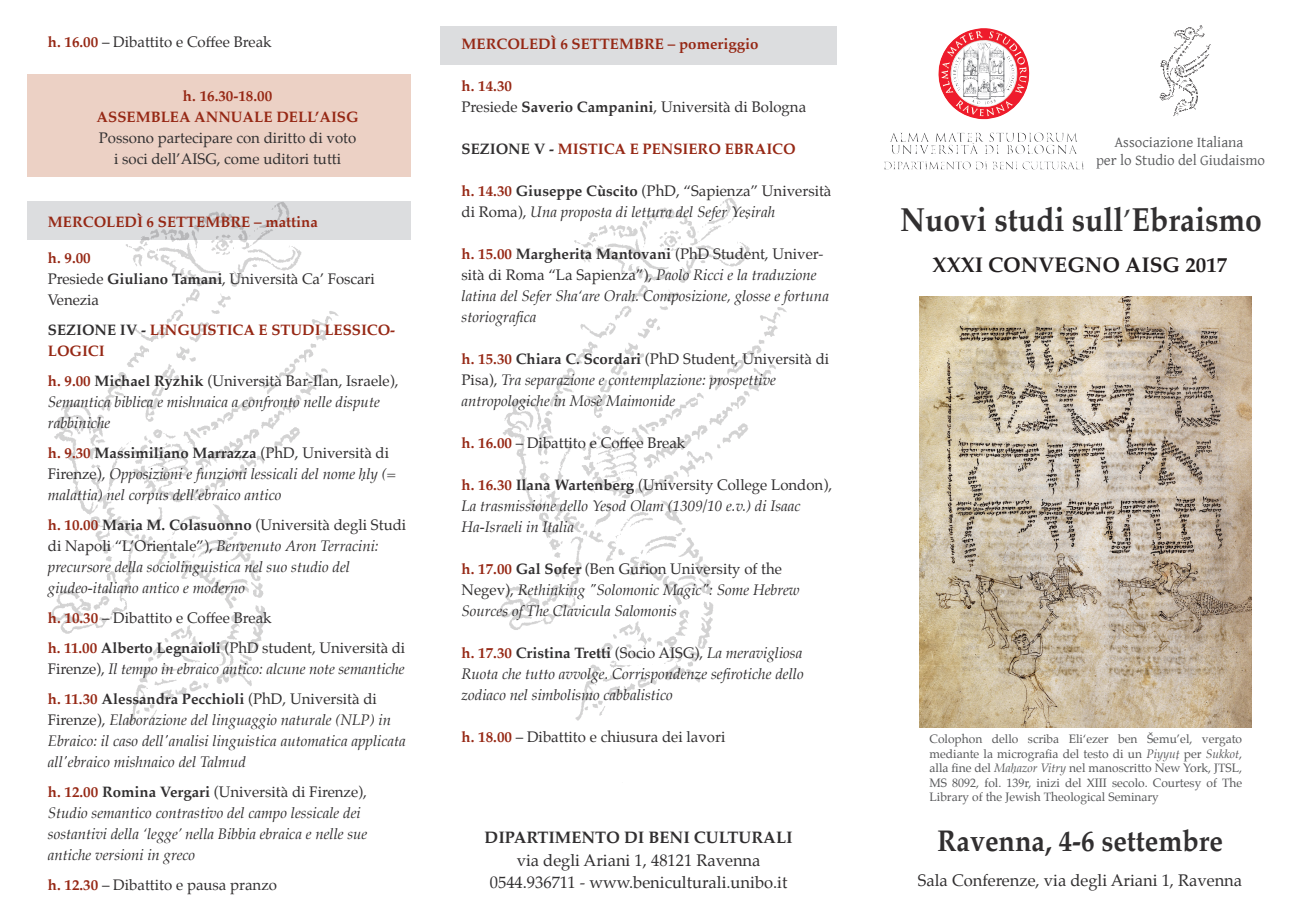
<style>
.page{position:relative;width:1289px;height:919px;background:#fff}
.page>*{position:absolute;margin:0;border:0;box-sizing:border-box;transform-origin:0 0}
.t1{font:700 33px "Palatino";color:#312f30;scale:.91 1}
.t2{font:700 29.7px "Palatino";color:#312f30;scale:.91 1}
.t3{font:700 21px "Palatino";color:#231f20}
.t4{font:16.5px/22.5px "Palatino";color:#312f30;text-align:center}
.t5{font:italic 15px/21px "Palatino";color:#312f30}
.t6{font:15px/21px "Palatino";color:#312f30}
.t7{font:700 15px/21px "Palatino";color:#962815}
.t8{font:700 15px "Palatino";color:#312f30}
.t9{font:15px/18px "Gentium";color:#57585a;text-align:center}
.t10{font:12px/14.4px "Palatino";color:#57585a;text-align:justify}
.s1{font-weight:700;color:#962815}
.s2{font-weight:700}
.s3{color:#312f30}
.s4{font-weight:700;font-style:normal;color:#962815}
.s5{font-weight:700;font-style:normal}
.s6{font-style:normal}
.s7{font-style:italic}
.s8{color:#962815}
.s9{font-weight:400}
.s10{font-weight:400;font-style:italic}
.s11{font-weight:400;font-size:30px;color:#3e3e3f}
</style>
<div class="page">
<div style="left:440px;top:27px;width:397px;height:38px;background:#dcdddf"></div>
<div style="left:27px;top:75px;width:383px;height:102px;background:#ecd1c5"></div>
<img style="left:27px;top:161px;width:384px;height:564px">
<img style="left:938px;top:28px;width:92px;height:92px">
<img style="left:919px;top:296px;width:332px;height:431px">
<img style="left:1159px;top:25px;width:52px;height:92px">
<img style="left:500px;top:198px;width:287px;height:523px">
<p class="t6" style="left:48px;top:31px;width:225px"><span class="s1">h. 16.00</span> – Dibattito e Coffee Break</p>
<p class="t7" style="left:183px;top:85px;width:91px">h. 16.30-18.00</p>
<p class="t7" style="left:97px;top:106px;width:263px">ASSEMBLEA ANNUALE DELL’AISG</p>
<p class="t6" style="left:99px;top:127px;width:259px">Possono partecipare con diritto di voto</p>
<p class="t6" style="left:114px;top:148px;width:229px">i soci dell’AISG, come uditori tutti</p>
<p class="t7" style="left:48px;top:211px;width:271px">MERCOLEDÌ 6 SETTEMBRE – mattina</p>
<p class="t7" style="left:48px;top:247px;width:44px">h. 9.00</p>
<p class="t6" style="left:48px;top:268px;width:328px">Presiede <span class="s2">Giuliano Tamani</span>, Università Ca’ Foscari<br>Venezia</p>
<p class="t7" style="left:48px;top:319px;width:349px"><span class="s3">SEZIONE IV -</span> LINGUISTICA E STUDI LESSICO-<br>LOGICI</p>
<p class="t5" style="left:48px;top:370px;width:352px"><span class="s4">h. 9.00</span> <span class="s5">Michael Ryzhik</span> <span class="s6">(Università Bar-Ilan, Israele),<br></span>Semantica biblica e mishnaica a confronto nelle dispute rabbiniche</p>
<p class="t5" style="left:48px;top:442px;width:349px"><span class="s4">h. 9.30</span> <span class="s5">Massimiliano Marrazza</span> <span class="s6">(PhD, Università di<br>Firenze),</span> Opposizioni e funzioni lessicali del nome ḥly (= malattia) nel corpus dell’ebraico antico</p>
<p class="t6" style="left:48px;top:514px;width:360px"><span class="s1">h. 10.00</span> <span class="s2">Maria M. Colasuonno</span> (Università degli Studi di Napoli “L’Orientale”), <span class="s7">Benvenuto Aron Terracini:</span></p>
<p class="t5" style="left:48px;top:556px;width:304px">precursore della sociolinguistica nel suo studio del</p>
<p class="t5" style="left:48px;top:577px;width:199px">giudeo-italiano antico e moderno</p>
<p class="t6" style="left:48px;top:607px;width:225px"><span class="s1">h. 10.30</span> – Dibattito e Coffee Break</p>
<p class="t5" style="left:48px;top:637px;width:359px"><span class="s4">h. 11.00</span> <span class="s5">Alberto Legnaioli</span> <span class="s6">(PhD student, Università di<br>Firenze),</span> Il tempo in ebraico antico: alcune note semantiche</p>
<p class="t5" style="left:48px;top:688px;width:359px"><span class="s4">h. 11.30</span> <span class="s5">Alessandra Pecchioli</span> <span class="s6">(PhD, Università di Firenze),</span> Elaborazione del linguaggio naturale (NLP) in Ebraico: il caso dell'analisi linguistica automatica applicata all'ebraico mishnaico del Talmud</p>
<p class="t6" style="left:48px;top:781px;width:321px"><span class="s1">h. 12.00</span> <span class="s2">Romina Vergari</span> (Università di Firenze),</p>
<p class="t5" style="left:48px;top:802px;width:314px">Studio semantico contrastivo del campo lessicale dei</p>
<p class="t5" style="left:48px;top:823px;width:321px">sostantivi della ‘legge’ nella Bibbia ebraica e nelle sue</p>
<p class="t5" style="left:48px;top:844px;width:149px">antiche versioni in greco</p>
<p class="t6" style="left:48px;top:874px;width:231px"><span class="s1">h. 12.30</span> – Dibattito e pausa pranzo</p>
<p class="t7" style="left:461px;top:32px;width:298px">MERCOLEDÌ 6 SETTEMBRE – pomeriggio</p>
<p class="t7" style="left:461px;top:74px;width:52px">h. 14.30</p>
<p class="t6" style="left:461px;top:96px;width:346px">Presiede <span class="s2">Saverio Campanini</span>, Università di Bologna</p>
<p class="t7" style="left:461px;top:137px;width:335px"><span class="s3">SEZIONE V -</span> MISTICA E PENSIERO EBRAICO</p>
<p class="t5" style="left:461px;top:180px;width:371px"><span class="s4">h. 14.30</span> <span class="s5">Giuseppe Cùscito</span> <span class="s6">(PhD, “Sapienza” Università di Roma),</span> Una proposta di lettura del Sefer Yeṣirah</p>
<p class="t5" style="left:461px;top:243px;width:369px"><span class="s4">h. 15.00</span> <span class="s5">Margherita Mantovani</span> <span class="s6">(PhD Student, Univer&shy;sità di Roma “La Sapienza”),</span> Paolo Ricci e la traduzione latina del Sefer Sha‘are Orah. Composizione, glosse e fortuna storiografica</p>
<p class="t5" style="left:461px;top:348px;width:369px"><span class="s4">h. 15.30</span> <span class="s5">Chiara C. Scordari</span> <span class="s6">(PhD Student, Università di<br>Pisa),</span> Tra separazione e contemplazione: prospettive</p>
<p class="t5" style="left:461px;top:390px;width:215px">antropologiche in Mosè Maimonide</p>
<p class="t6" style="left:461px;top:432px;width:225px"><span class="s1">h. 16.00</span> – Dibattito e Coffee Break</p>
<p class="t5" style="left:461px;top:474px;width:372px"><span class="s4">h. 16.30</span> <span class="s5">Ilana Wartenberg</span> <span class="s6">(University College London),<br></span>La trasmissione dello Yesod Olam (1309/10 e.v.) di Isaac<br>Ha-Israeli in Italia</p>
<p class="t6" style="left:461px;top:558px;width:322px"><span class="s1">h. 17.00</span> <span class="s2">Gal Sofer</span> (Ben Gurion University of the</p>
<p class="t5" style="left:461px;top:579px;width:339px"><span class="s6">Negev),</span> Rethinking "Solomonic Magic": Some Hebrew<br>Sources of The Clavicula Salomonis</p>
<p class="t8" style="left:461px;top:640px;width:342px"><span class="s8">h. 17.30</span> Cristina Tretti <span class="s9">(Socio AISG),</span> <span class="s10">La meravigliosa</span></p>
<p class="t5" style="left:461px;top:663px;width:343px">Ruota che tutto avvolge. Corrispondenze sefirotiche dello zodiaco nel simbolismo cabbalistico</p>
<p class="t6" style="left:461px;top:726px;width:265px"><span class="s1">h. 18.00</span> – Dibattito e chiusura dei lavori</p>
<p class="t9" style="left:1095px;top:133px;width:170px">Associazione Italiana<br>per lo Studio del Giudaismo</p>
<p class="t1" style="left:900px;top:192px;width:399px">Nuovi studi sull<span class="s11">’</span>Ebraismo</p>
<p class="t3" style="left:932px;top:247px;width:296px">XXXI CONVEGNO AISG 2017</p>
<p class="t10" style="left:929px;top:732px;width:314px">Colophon dello scriba Eli‘ezer ben Šemu’el, vergato mediante la micrografia del testo di un <span class="s7">Piyyuṭ</span> per <span class="s7">Sukkot</span>, alla fine del <span class="s7">Maḥazor Vitry</span> nel manoscritto New York, JTSL, MS 8092, fol. 139r, inizi del XIII secolo. Courtesy of The Library of the Jewish Theological Seminary</p>
<p class="t4" style="left:484px;top:826px;width:309px"><span class="s2">DIPARTIMENTO DI BENI CULTURALI </span>via degli Ariani 1, 48121 Ravenna<br>0544.936711 - www.beniculturali.unibo.it</p>
<p class="t2" style="left:937px;top:815px;width:315px">Ravenna, 4-6 settembre</p>
<p class="t4" style="left:917px;top:868px;width:326px">Sala Conferenze, via degli Ariani 1, Ravenna</p>
</div>
